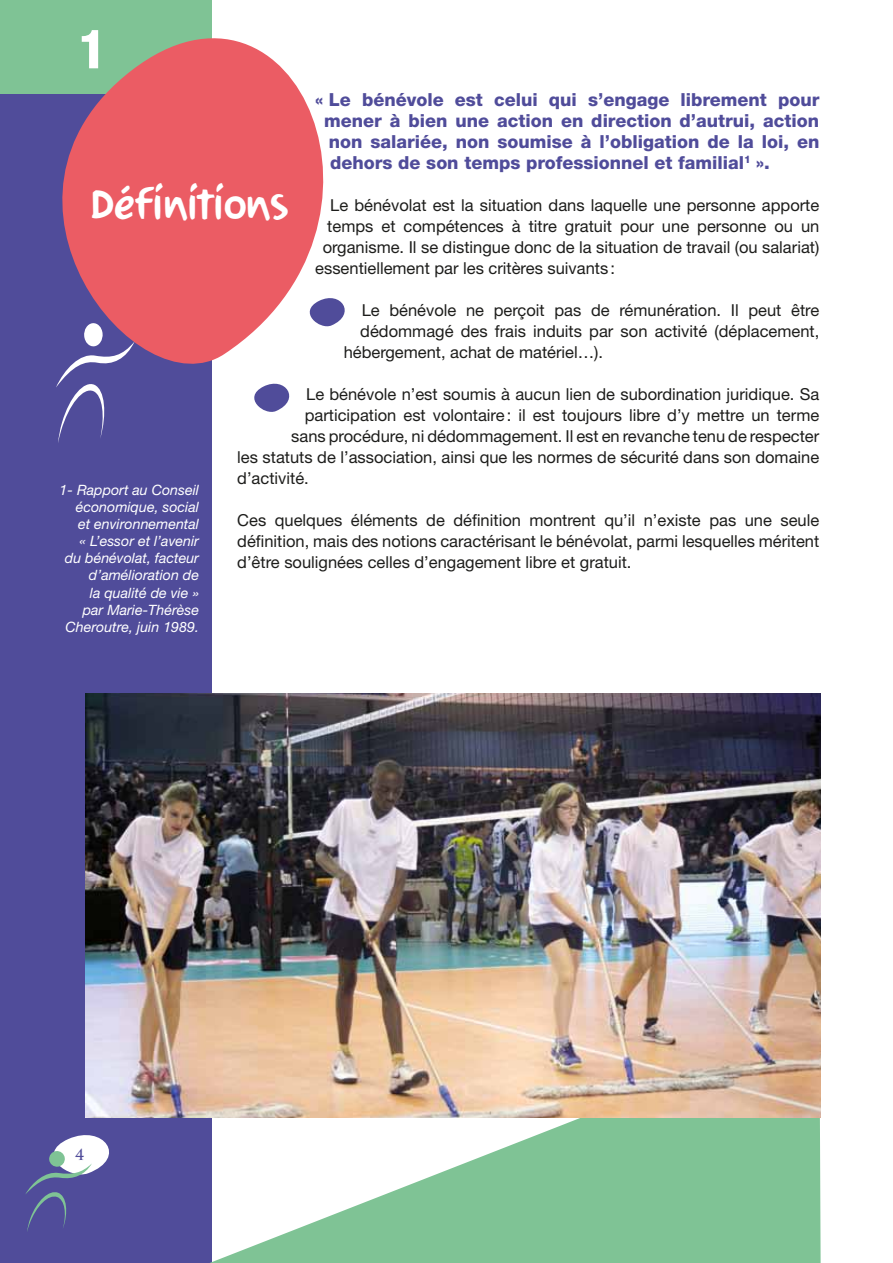
<style>
.page{position:relative;width:893px;height:1263px;background:#fff}
.page>*{position:absolute;margin:0;border:0;box-sizing:border-box;transform-origin:0 0}
.t1{font:800 condensed 54px "Helvetica Neue LT Std";color:#fff}
.t2{font:900 42px "Ad Pro LT Std";color:#fff;scale:.95 1}
.t3{font:800 18px "Helvetica Neue LT Std";color:#504c9a}
.t4{font:16.5px/21px "Helvetica Neue LT Std";color:#1d1d1b;text-align:justify}
.t5{font:700 15px "Trajan Pro";color:#504c9a}
.t6{font:italic 14.25px/17.1px "Helvetica Neue LT Std";color:#fff;text-align:right}
</style>
<div class="page">
<div style="left:0;top:0;width:212px;height:1263px;background:#504c9a"></div>
<svg style="left:25px;top:1135px;width:84px;height:96px"></svg>
<svg style="left:210px;top:1117px;width:611px;height:146px;fill:#7fc395"></svg>
<svg style="left:0;top:0;width:345px;height:412px"></svg>
<svg style="left:56px;top:323px;width:79px;height:120px"></svg>
<img style="left:85px;top:693px;width:736px;height:424px">
<h1 class="t1" style="left:78px;top:16px;width:30px">1</h1>
<p class="t3" style="left:315px;top:89px;width:506px">« Le bénévole est celui qui s’engage librement pour</p>
<p class="t3" style="left:324px;top:110px;width:496px">mener à bien une action en direction d’autrui, action</p>
<p class="t3" style="left:329px;top:131px;width:492px">non salariée, non soumise à l’obligation de la loi, en</p>
<p class="t3" style="left:330px;top:152px;width:441px">dehors de son temps professionnel et familial<sup>1</sup> ».</p>
<p class="t4" style="left:330px;top:195px;width:491px">Le bénévolat est la situation dans laquelle une personne apporte</p>
<p class="t4" style="left:327px;top:216px;width:494px">temps et compétences à titre gratuit pour une personne ou un</p>
<p class="t4" style="left:323px;top:237px;width:498px">organisme. Il se distingue donc de la situation de travail (ou salariat)</p>
<p class="t4" style="left:315px;top:258px;width:301px">essentiellement par les critères suivants:</p>
<p class="t4" style="left:362px;top:300px;width:459px">Le bénévole ne perçoit pas de rémunération. Il peut être</p>
<p class="t4" style="left:360px;top:321px;width:460px">dédommagé des frais induits par son activité (déplacement,</p>
<p class="t4" style="left:344px;top:342px;width:261px">hébergement, achat de matériel…).</p>
<p class="t4" style="left:306px;top:384px;width:515px">Le bénévole n’est soumis à aucun lien de subordination juridique. Sa</p>
<p class="t4" style="left:305px;top:405px;width:516px">participation est volontaire: il est toujours libre d’y mettre un terme</p>
<p class="t4" style="left:291px;top:426px;width:529px">sans procédure, ni dédommagement. Il est en revanche tenu de respecter</p>
<p class="t4" style="left:237px;top:447px;width:583px">les statuts de l’association, ainsi que les normes de sécurité dans son domaine</p>
<p class="t4" style="left:237px;top:468px;width:73px">d’activité.</p>
<p class="t4" style="left:237px;top:510px;width:583px">Ces quelques éléments de définition montrent qu’il n’existe pas une seule définition, mais des notions caractérisant le bénévolat, parmi lesquelles méritent d’être soulignées celles d’engagement libre et gratuit.</p>
<h2 class="t2" style="left:91px;top:179px;width:209px">Définitions</h2>
<p class="t6" style="left:60px;top:481px;width:141px">1- Rapport au Conseil économique, social<br>et environnemental<br>« L’essor et l’avenir du bénévolat, facteur d’amélioration de<br>la qualité de vie »<br>par Marie-Thérèse<br>Cheroutre, juin 1989.</p>
<p class="t5" style="left:75px;top:1145px;width:10px">4</p>
</div>
